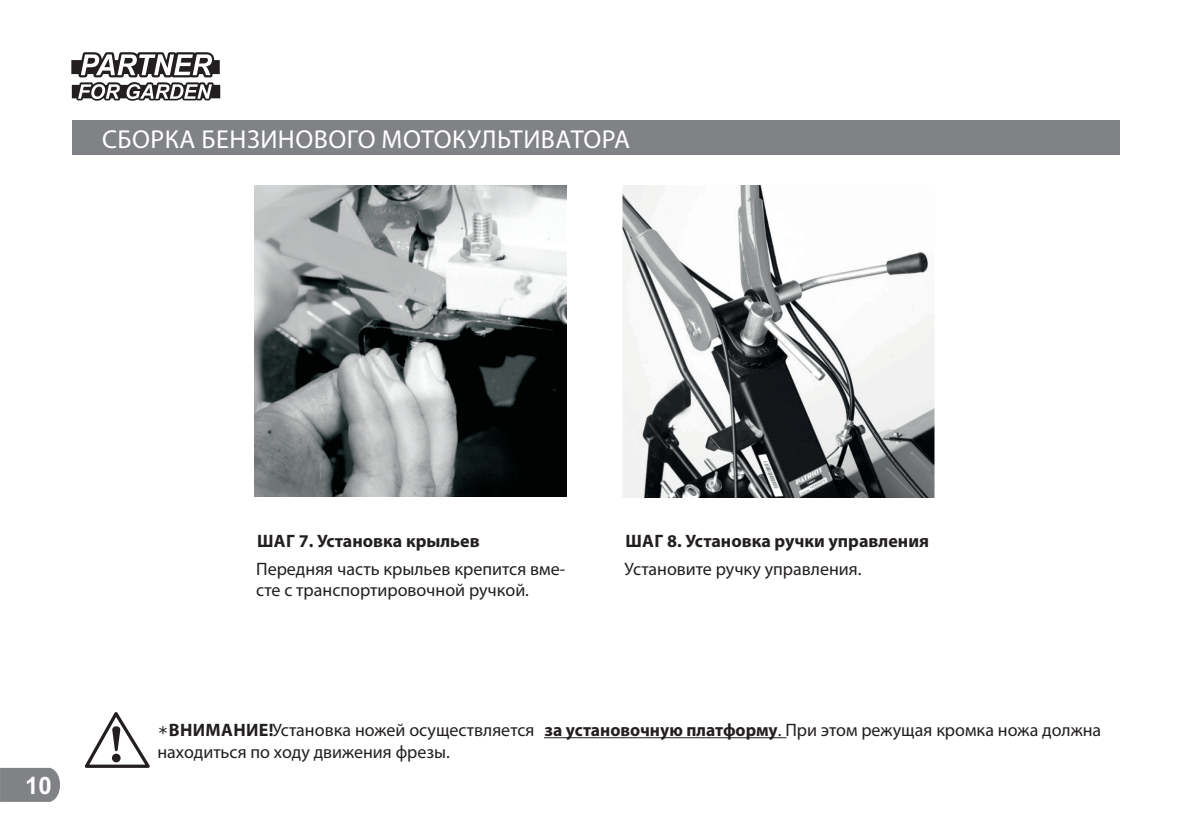
<style>
.page{position:relative;width:1191px;height:838px;background:#fff}
.page>*{position:absolute;margin:0;border:0;box-sizing:border-box;transform-origin:0 0}
.t1{font:26px "Myriad Pro";letter-spacing:.02em;color:#fff}
.t2{font:700 24px "Arial";color:#fff}
.t3{font:18px/21.6px "Myriad Pro";color:#231f20}
.t4{font:700 18px "Myriad Pro";color:#231f20}
.s1{font-family:"Meiryo";font-weight:700}
.s2{font-weight:700}
</style>
<div class="page">
<svg style="left:0;top:768px;width:60px;height:34px"></svg>
<div style="left:72px;top:121px;width:1047px;height:34px;background:#808285"></div>
<svg style="left:84px;top:712px;width:66px;height:56px"></svg>
<hr style="left:544px;top:737px;width:242px;height:1px;background:#231f20">
<img style="left:255px;top:185px;width:311px;height:312px">
<img style="left:622px;top:185px;width:311px;height:312px">
<svg style="left:71px;top:52px;width:149px;height:49px"></svg>
<h1 class="t1" style="left:102px;top:128px;width:529px">СБОРКА БЕНЗИНОВОГО МОТОКУЛЬТИВАТОРА</h1>
<h2 class="t2" style="left:25px;top:776px;width:28px">10</h2>
<p class="t4" style="left:257px;top:534px;width:224px">ШАГ 7. Установка крыльев</p>
<p class="t3" style="left:256px;top:559px;width:310px">Передняя часть крыльев крепится вме&shy;сте с транспортировочной ручкой.</p>
<p class="t4" style="left:625px;top:534px;width:305px">ШАГ 8. Установка ручки управления</p>
<p class="t3" style="left:624px;top:559px;width:238px">Установите ручку управления.</p>
<p class="t3" style="left:157px;top:721px;width:945px"><span class="s1">∗</span><span class="s2">ВНИМАНИЕ</span> У<span class="s2">!</span> становка ножей осуществляется <span class="s2">за установочную платформу</span>. При этом режущая кромка ножа должна находиться по ходу движения фрезы.</p>
</div>
